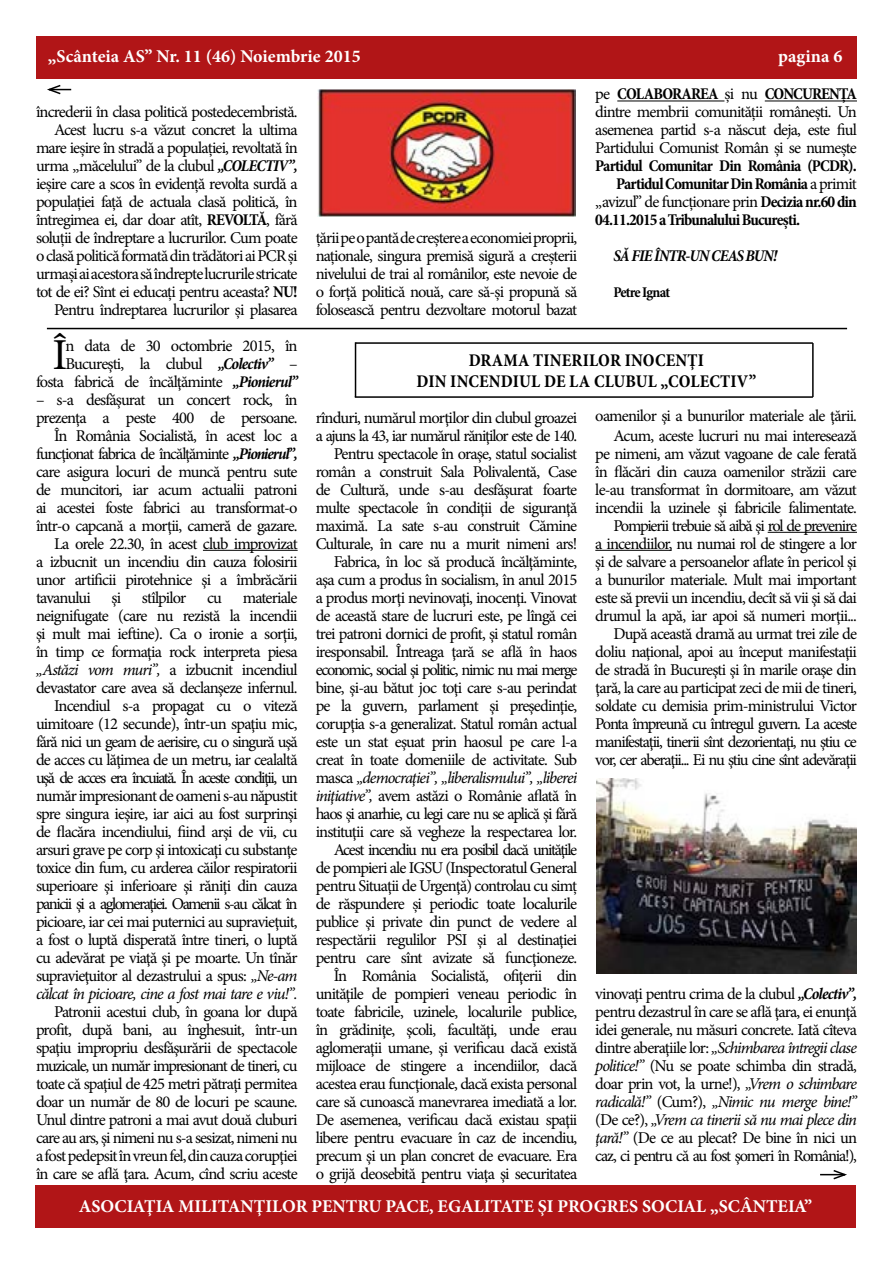
<style>
.page{position:relative;width:893px;height:1263px;background:#fff}
.page>*{position:absolute;margin:0;border:0;box-sizing:border-box;transform-origin:0 0}
.t1{font:44.25px "Minion Pro";color:#000}
.t2{font:700 18px "Minion Pro";color:#fff}
.t3{font:700 condensed 18px "Minion Pro";letter-spacing:.01em;color:#000}
.t4{font:16.5px/18px "Minion Pro";letter-spacing:-.05em;color:#000;text-align:right}
.t5{font:700 condensed 16.5px "Minion Pro";letter-spacing:-.05em;color:#000}
.t6{font:16.5px "Minion Pro";letter-spacing:-.07em;color:#000}
.t7{font:italic 700 condensed 16.5px "Minion Pro";letter-spacing:-.05em;color:#000}
.t8{font:700 condensed 15px "Minion Pro";letter-spacing:-.06em;color:#000}
.s1{font-weight:700;font-style:italic;font-stretch:condensed}
.s2{font-weight:700;font-stretch:condensed}
.s3{font-weight:400;font-stretch:normal}
.s4{font-style:italic}
</style>
<div class="page">
<div style="left:35px;top:1185px;width:821px;height:42px;background:#b11517"></div>
<div style="left:36px;top:36px;width:820px;height:42px;background:#b11517"></div>
<hr style="left:617px;top:101px;width:107px;height:1px;background:#000">
<hr style="left:765px;top:101px;width:92px;height:1px;background:#000">
<img style="left:318px;top:90px;width:257px;height:126px">
<hr style="left:47px;top:328px;width:800px;height:1px;background:#000">
<svg style="left:47px;top:84px;width:24px;height:11px"></svg>
<hr style="left:203px;top:550px;width:95px;height:1px;background:#000">
<hr style="left:768px;top:532px;width:89px;height:1px;background:#000">
<hr style="left:595px;top:550px;width:77px;height:1px;background:#000">
<hr style="left:356px;top:342px;width:457px;height:2px;background:#000">
<hr style="left:355px;top:342px;width:1px;height:55px;background:#000">
<hr style="left:355px;top:396px;width:458px;height:2px;background:#000">
<hr style="left:812px;top:343px;width:2px;height:54px;background:#000">
<img style="left:596px;top:778px;width:261px;height:196px">
<svg style="left:820px;top:1170px;width:27px;height:10px"></svg>
<p class="t2" style="left:48px;top:43px;width:314px">„Scânteia AS” Nr. 11 (46) Noiembrie 2015</p>
<p class="t2" style="left:778px;top:43px;width:66px">pagina 6</p>
<p class="t4" style="left:36px;top:103px;width:263px">încrederii în clasa politică postedecembristă.<br>Acest lucru s-a văzut concret la ultima mare ieșire în stradă a populației, revoltată în urma „măcelului” de la clubul <span class="s1">„COLECTIV”, </span>ieșire care a scos în evidență revolta surdă a populației față de actuala clasă politică, în întregimea ei, dar doar atît, <span class="s2">REVOLTĂ</span>, fără soluții de îndreptare a lucrurilor. Cum poate o clasă politică formată din trădători ai PCR și urmași ai acestora să îndrepte lucrurile stricate tot de ei? Sînt ei educați pentru aceasta? <span class="s2">NU!<br></span>Pentru îndreptarea lucrurilor și plasarea</p>
<p class="t4" style="left:595px;top:85px;width:263px;text-align:justify">pe <span class="s2">COLABORAREA</span> și nu <span class="s2">CONCURENȚA </span>dintre membrii comunității românești. Un asemenea partid s-a născut deja, este fiul Partidului Comunist Român și se numește</p>
<p class="t5" style="left:595px;top:155px;width:263px">Partidul Comunitar Din România (PCDR).</p>
<p class="t5" style="left:616px;top:173px;width:242px">Partidul Comunitar Din România <span class="s3">a primit</span></p>
<p class="t4" style="left:595px;top:193px;width:263px">„avizul” de funcționare prin <span class="s2">Decizia nr.60 din</span></p>
<p class="t5" style="left:595px;top:209px;width:206px">04.11.2015 a Tribunalului București.</p>
<p class="t7" style="left:613px;top:245px;width:165px">SĂ FIE ÎNTR-UN CEAS BUN!</p>
<p class="t8" style="left:613px;top:282px;width:58px">Petre Ignat</p>
<p class="t4" style="left:316px;top:229px;width:263px;text-align:justify">țării pe o pantă de creștere a economiei proprii, naționale, singura premisă sigură a creșterii nivelului de trai al românilor, este nevoie de o forță politică nouă, care să-și propună să folosească pentru dezvoltare motorul bazat</p>
<h1 class="t1" style="left:52px;top:325px;width:17px">Î</h1>
<p class="t4" style="left:36px;top:336px;width:263px">n data de 30 octombrie 2015, în<br>Bucureşti, la clubul <span class="s1">„Colectiv”</span> – fosta fabrică de încălţăminte <span class="s1">„Pionierul”</span></p>
<p class="t4" style="left:36px;top:390px;width:263px">– s-a desfăşurat un concert rock, în</p>
<p class="t4" style="left:36px;top:408px;width:263px">prezenţa a peste 400 de persoane.</p>
<p class="t4" style="left:54px;top:426px;width:245px">În România Socialistă, în acest loc a</p>
<p class="t6" style="left:36px;top:442px;width:263px">funcţionat fabrica de încălţăminte <span class="s1">„Pionierul”,</span></p>
<p class="t4" style="left:36px;top:462px;width:263px">care asigura locuri de muncă pentru sute</p>
<p class="t4" style="left:36px;top:480px;width:263px">de muncitori, iar acum actualii patroni</p>
<p class="t4" style="left:36px;top:498px;width:263px">ai acestei foste fabrici au transformat-o</p>
<p class="t4" style="left:36px;top:516px;width:263px">într-o capcană a morţii, cameră de gazare.</p>
<p class="t4" style="left:54px;top:534px;width:245px">La orele 22.30, în acest club improvizat</p>
<p class="t4" style="left:36px;top:552px;width:263px">a izbucnit un incendiu din cauza folosirii</p>
<p class="t4" style="left:36px;top:570px;width:263px">unor artificii pirotehnice şi a îmbrăcării</p>
<p class="t4" style="left:36px;top:588px;width:56px">tavanului</p>
<p class="t4" style="left:112px;top:588px;width:11px">şi</p>
<p class="t4" style="left:142px;top:588px;width:46px">stîlpilor</p>
<p class="t4" style="left:207px;top:588px;width:17px">cu</p>
<p class="t4" style="left:36px;top:588px;width:263px">materiale<br>neignifugate (care nu rezistă la incendii şi mult mai ieftine). Ca o ironie a sorţii, în timp ce formaţia rock interpreta piesa <span class="s4">„Astăzi vom muri”,</span> a izbucnit incendiul devastator care avea să declanşeze infernul.<br>Incendiul s-a propagat cu o viteză uimitoare (12 secunde), într-un spaţiu mic, fără nici un geam de aerisire, cu o singură uşă de acces cu lăţimea de un metru, iar cealaltă uşă de acces era încuiată. În aceste condiţii, un număr impresionant de oameni s-au năpustit spre singura ieşire, iar aici au fost surprinşi de flacăra incendiului, fiind arşi de vii, cu arsuri grave pe corp şi intoxicaţi cu substanţe toxice din fum, cu arderea căilor respiratorii superioare şi inferioare şi răniţi din cauza panicii şi a aglomeraţiei. Oamenii s-au călcat în picioare, iar cei mai puternici au supravieţuit, a fost o luptă disperată între tineri, o luptă cu adevărat pe viaţă şi pe moarte. Un tînăr supravieţuitor al dezastrului a spus: <span class="s4">„Ne-am călcat în picioare, cine a fost mai tare e viu!”.</span></p>
<p class="t4" style="left:36px;top:1002px;width:263px;text-align:justify;text-indent:18px">Patronii acestui club, în goana lor după profit, după bani, au înghesuit, într-un spaţiu impropriu desfăşurării de spectacole muzicale, un număr impresionant de tineri, cu toate că spaţiul de 425 metri pătraţi permitea doar un număr de 80 de locuri pe scaune.<br>Unul dintre patroni a mai avut două cluburi care au ars, şi nimeni nu s-a sesizat, nimeni nu a fost pedepsit în vreun fel, din cauza corupţiei în care se află ţara. Acum, cînd scriu aceste</p>
<p class="t3" style="left:469px;top:347px;width:25px">Drama</p>
<p class="t3" style="left:533px;top:347px;width:50px">tinerilor</p>
<p class="t3" style="left:625px;top:347px;width:12px">inoc</p>
<p class="t3" style="left:666px;top:347px;width:38px">enţi</p>
<p class="t3" style="left:416px;top:369px;width:11px">din</p>
<p class="t3" style="left:450px;top:369px;width:50px">incendiul</p>
<p class="t3" style="left:544px;top:369px;width:62px">de la clubul</p>
<p class="t3" style="left:661px;top:369px;width:60px">„Colectiv</p>
<p class="t3" style="left:749px;top:369px;width:9px">”</p>
<p class="t4" style="left:316px;top:408px;width:263px">rînduri, numărul morţilor din clubul groazei a ajuns la 43, iar numărul răniţilor este de 140.<br>Pentru spectacole în oraşe, statul socialist român a construit Sala Polivalentă, Case de Cultură, unde s-au desfăşurat foarte multe spectacole în condiţii de siguranţă maximă. La sate s-au construit Cămine Culturale, în care nu a murit nimeni ars!<br>Fabrica, în loc să producă încălţăminte, aşa cum a produs în socialism, în anul 2015 a produs morţi nevinovaţi, inocenţi. Vinovat de această stare de lucruri este, pe lîngă cei trei patroni dornici de profit, şi statul român iresponsabil. Întreaga ţară se află în haos economic, social şi politic, nimic nu mai merge bine, şi-au bătut joc toţi care s-au perindat pe la guvern, parlament şi preşedinţie, corupţia s-a generalizat. Statul român actual este un stat eşuat prin haosul pe care l-a creat în toate domeniile de activitate. Sub masca <span class="s4">„democraţiei”, „liberalismului”, „liberei iniţiative”,</span> avem astăzi o Românie aflată în haos şi anarhie, cu legi care nu se aplică şi fără instituţii care să vegheze la respectarea lor.<br>Acest incendiu nu era posibil dacă unităţile de pompieri ale IGSU (Inspectoratul General pentru Situaţii de Urgenţă) controlau cu simț de răspundere și periodic toate localurile publice şi private din punct de vedere al respectării regulilor PSI şi al destinaţiei pentru care sînt avizate să funcţioneze.<br>În România Socialistă, ofiţerii din unităţile de pompieri veneau periodic în toate fabricile, uzinele, localurile publice, în grădiniţe, şcoli, facultăţi, unde erau aglomeraţii umane, şi verificau dacă există mijloace de stingere a incendiilor, dacă acestea erau funcţionale, dacă exista personal care să cunoască manevrarea imediată a lor.<br>De asemenea, verificau dacă existau spaţii libere pentru evacuare în caz de incendiu, precum şi un plan concret de evacuare. Era o grijă deosebită pentru viaţa şi securitatea</p>
<p class="t4" style="left:595px;top:406px;width:263px;line-height:19.5px">oamenilor şi a bunurilor materiale ale ţării.<br>Acum, aceste lucruri nu mai interesează</p>
<p class="t4" style="left:595px;top:444px;width:263px">pe nimeni, am văzut vagoane de cale ferată în flăcări din cauza oamenilor străzii care le-au transformat în dormitoare, am văzut incendii la uzinele şi fabricile falimentate.<br>Pompierii trebuie să aibă şi rol de prevenire<br>a incendiilor, nu numai rol de stingere a lor şi de salvare a persoanelor aflate în pericol şi a bunurilor materiale. Mult mai important este să previi un incendiu, decît să vii şi să dai drumul la apă, iar apoi să numeri morţii...<br>După această dramă au urmat trei zile de doliu naţional, apoi au început manifestaţii de stradă în Bucureşti şi în marile oraşe din ţară, la care au participat zeci de mii de tineri, soldate cu demisia prim-ministrului Victor Ponta împreună cu întregul guvern. La aceste manifestaţii, tinerii sînt dezorientaţi, nu ştiu ce vor, cer aberaţii... Ei nu ştiu cine sînt adevăraţii</p>
<p class="t4" style="left:595px;top:984px;width:263px;text-align:justify">vinovaţi pentru crima de la clubul <span class="s1">„Colectiv”, </span>pentru dezastrul în care se află ţara, ei enunţă idei generale, nu măsuri concrete. Iată cîteva dintre aberaţiile lor: <span class="s4">„Schimbarea întregii clase politice!”</span> (Nu se poate schimba din stradă, doar prin vot, la urne!), <span class="s4">„Vrem o schimbare radicală!”</span> (Cum?), <span class="s4">„Nimic nu merge bine!” </span>(De ce?), <span class="s4">„Vrem ca tinerii să nu mai plece din ţară!”</span> (De ce au plecat? De bine în nici un caz, ci pentru că au fost şomeri în România!),</p>
<p class="t2" style="left:79px;top:1194px;width:735px">ASOCIAŢIA MILITANŢILOR PENTRU PACE, EGALITATE ŞI PROGRES SOCIAL „SCÂNTEIA”</p>
</div>
